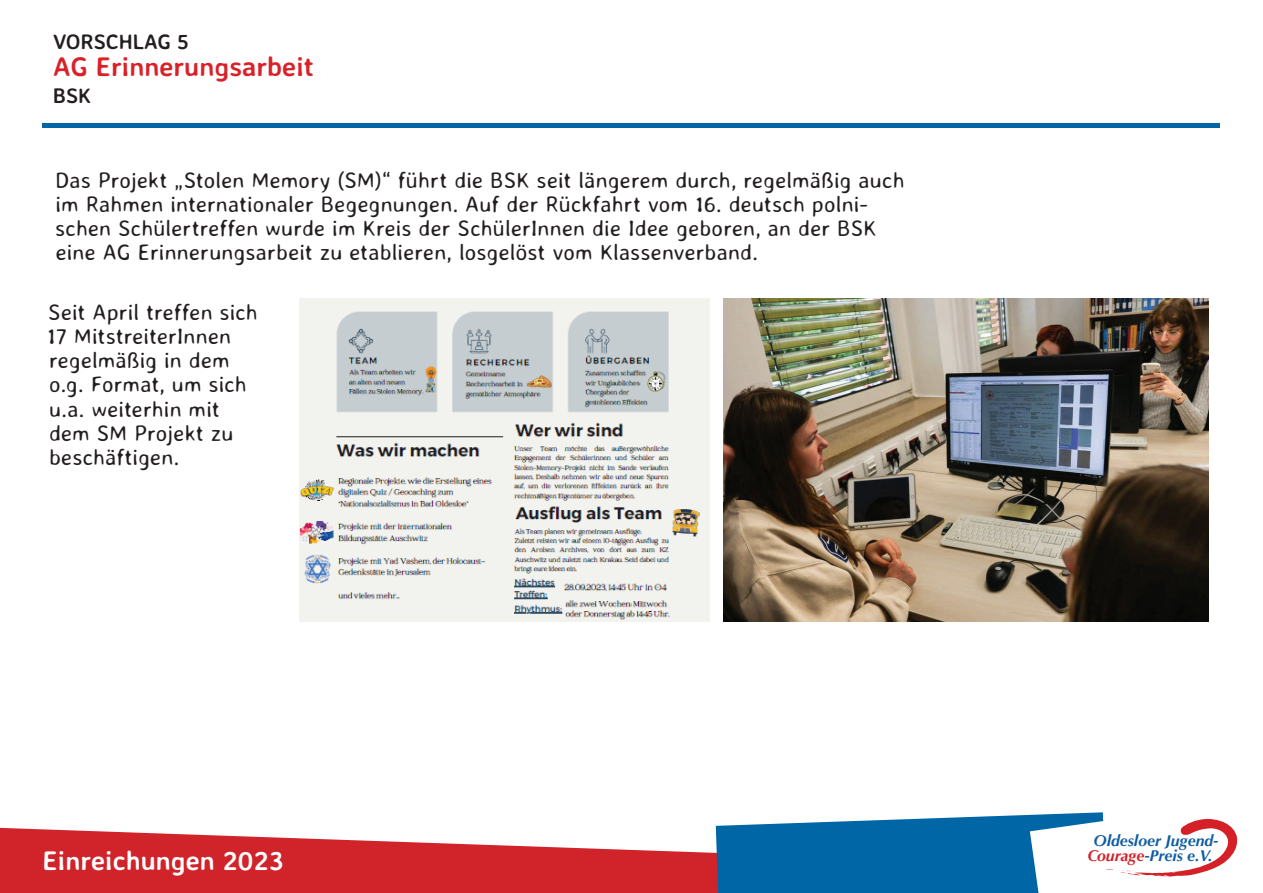
<style>
.page{position:relative;width:1263px;height:893px;background:#fff}
.page>*{position:absolute;margin:0;border:0;box-sizing:border-box;transform-origin:0 0}
.t1{font:700 27px "Averia Sans Libre";color:#da2128}
.t2{font:700 27px "Averia Sans Libre";color:#fff}
.t3{font:300 22.5px/24px "Averia Sans Libre";letter-spacing:.005em;color:#231f20}
.t4{font:700 21px "Averia Sans Libre";color:#231f20}
.t5{font:italic 700 15.75px/15px "Optima";color:#105da1;text-align:center}
.s1{color:#d62027}
</style>
<div class="page">
<svg style="left:0;top:828px;width:716px;height:65px;fill:#d1232a"></svg>
<svg style="left:716px;top:812px;width:522px;height:81px"></svg>
<div style="left:43px;top:123px;width:1177px;height:5px;background:#0166a5"></div>
<img style="left:300px;top:298px;width:410px;height:324px">
<img style="left:723px;top:298px;width:486px;height:324px">
<p class="t4" style="left:53px;top:28px;width:137px">VORSCHLAG 5</p>
<p class="t1" style="left:53px;top:49px;width:262px">AG Erinnerungsarbeit</p>
<p class="t4" style="left:53px;top:82px;width:40px">BSK</p>
<p class="t3" style="left:55px;top:168px;width:851px">Das Projekt „Stolen Memory (SM)“ führt die BSK seit längerem durch, regelmäßig auch im Rahmen internationaler Begegnungen. Auf der Rückfahrt vom 16. deutsch polni&shy;schen Schülertreffen wurde im Kreis der SchülerInnen die Idee geboren, an der BSK eine AG Erinnerungsarbeit zu etablieren, losgelöst vom Klassenverband.</p>
<p class="t3" style="left:47px;top:300px;width:212px">Seit April treffen sich<br>17 MitstreiterInnen regelmäßig in dem o.g. Format, um sich u.a. weiterhin mit dem SM Projekt zu beschäftigen.</p>
<p class="t2" style="left:43px;top:844px;width:243px">Einreichungen 2023</p>
<p class="t5" style="left:1087px;top:833px;width:133px">Oldesloer Jugend-<br><span class="s1">Courage</span>-Preis e.V.</p>
</div>
